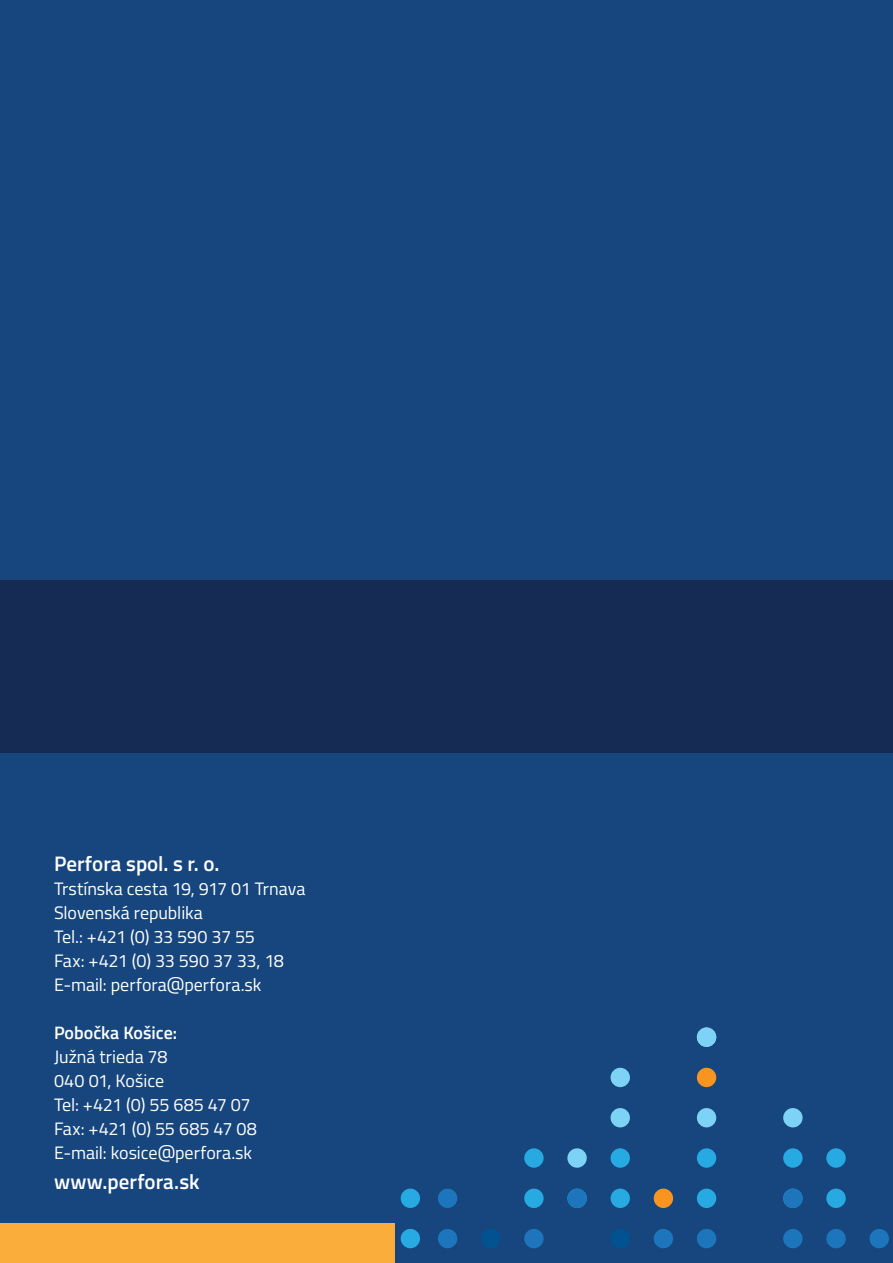
<style>
.page{position:relative;width:893px;height:1263px;background:#fff}
.page>*{position:absolute;margin:0;border:0;box-sizing:border-box;transform-origin:0 0}
.t1{font:600 21px "Titillium Web";color:#fff}
.t2{font:18px/24px "Titillium Web";letter-spacing:-.005em;color:#fff}
.t3{font:600 18px "Titillium Web";color:#fff}
</style>
<div class="page">
<div style="left:0;top:753px;width:893px;height:510px;background:#17467e"></div>
<div style="left:0;top:0;width:893px;height:580px;background:#17467e"></div>
<div style="left:611px;top:1229px;width:19px;height:19px;background:#005291;border-radius:50%"></div>
<div style="left:481px;top:1229px;width:19px;height:19px;background:#005291;border-radius:50%"></div>
<div style="left:869px;top:1229px;width:20px;height:19px;background:#1d76bc;border-radius:50%"></div>
<div style="left:826px;top:1229px;width:20px;height:19px;background:#1d76bc;border-radius:50%"></div>
<div style="left:783px;top:1229px;width:20px;height:19px;background:#1d76bc;border-radius:50%"></div>
<div style="left:697px;top:1229px;width:19px;height:19px;background:#1d76bc;border-radius:50%"></div>
<div style="left:654px;top:1229px;width:19px;height:19px;background:#1d76bc;border-radius:50%"></div>
<div style="left:524px;top:1229px;width:20px;height:19px;background:#1d76bc;border-radius:50%"></div>
<div style="left:438px;top:1229px;width:19px;height:19px;background:#1d76bc;border-radius:50%"></div>
<div style="left:438px;top:1188px;width:19px;height:20px;background:#1d76bc;border-radius:50%"></div>
<div style="left:826px;top:1148px;width:20px;height:20px;background:#26aae1;border-radius:50%"></div>
<div style="left:697px;top:1188px;width:19px;height:20px;background:#26aae1;border-radius:50%"></div>
<div style="left:826px;top:1188px;width:20px;height:20px;background:#26aae1;border-radius:50%"></div>
<div style="left:654px;top:1188px;width:19px;height:20px;background:#f89520;border-radius:50%"></div>
<div style="left:611px;top:1188px;width:19px;height:20px;background:#26aae1;border-radius:50%"></div>
<div style="left:524px;top:1188px;width:20px;height:20px;background:#26aae1;border-radius:50%"></div>
<div style="left:524px;top:1148px;width:20px;height:20px;background:#26aae1;border-radius:50%"></div>
<div style="left:783px;top:1148px;width:20px;height:20px;background:#26aae1;border-radius:50%"></div>
<div style="left:697px;top:1148px;width:19px;height:20px;background:#26aae1;border-radius:50%"></div>
<div style="left:611px;top:1148px;width:19px;height:20px;background:#26aae1;border-radius:50%"></div>
<div style="left:783px;top:1108px;width:20px;height:19px;background:#7dd3f5;border-radius:50%"></div>
<div style="left:697px;top:1108px;width:19px;height:19px;background:#7dd3f5;border-radius:50%"></div>
<div style="left:611px;top:1108px;width:19px;height:19px;background:#7dd3f5;border-radius:50%"></div>
<div style="left:567px;top:1148px;width:20px;height:20px;background:#7dd3f5;border-radius:50%"></div>
<div style="left:697px;top:1068px;width:19px;height:19px;background:#f89520;border-radius:50%"></div>
<div style="left:611px;top:1068px;width:19px;height:19px;background:#7dd3f5;border-radius:50%"></div>
<div style="left:697px;top:1027px;width:19px;height:20px;background:#7dd3f5;border-radius:50%"></div>
<div style="left:567px;top:1188px;width:20px;height:20px;background:#1d76bc;border-radius:50%"></div>
<div style="left:783px;top:1188px;width:20px;height:20px;background:#1d76bc;border-radius:50%"></div>
<div style="left:401px;top:1188px;width:19px;height:20px;background:#26aae1;border-radius:50%"></div>
<div style="left:401px;top:1229px;width:19px;height:19px;background:#26aae1;border-radius:50%"></div>
<div style="left:0;top:1223px;width:395px;height:40px;background:#faad3b"></div>
<div style="left:0;top:580px;width:893px;height:173px;background:#162b53"></div>
<p class="t1" style="left:54px;top:847px;width:167px">Perfora spol. s r. o.</p>
<p class="t2" style="left:54px;top:876px;width:253px">Trstínska cesta 19, 917 01 Trnava<br>Slovenská republika<br>Tel.: +421 (0) 33 590 37 55<br>Fax: +421 (0) 33 590 37 33, 18<br>E-mail: perfora@perfora.sk</p>
<p class="t3" style="left:54px;top:1018px;width:125px">Pobočka Košice:</p>
<p class="t2" style="left:54px;top:1044px;width:204px">Južná trieda 78<br>040 01, Košice<br>Tel: +421 (0) 55 685 47 07<br>Fax: +421 (0) 55 685 47 08<br>E-mail: kosice@perfora.sk</p>
<p class="t1" style="left:54px;top:1165px;width:147px">www.perfora.sk</p>
</div>
